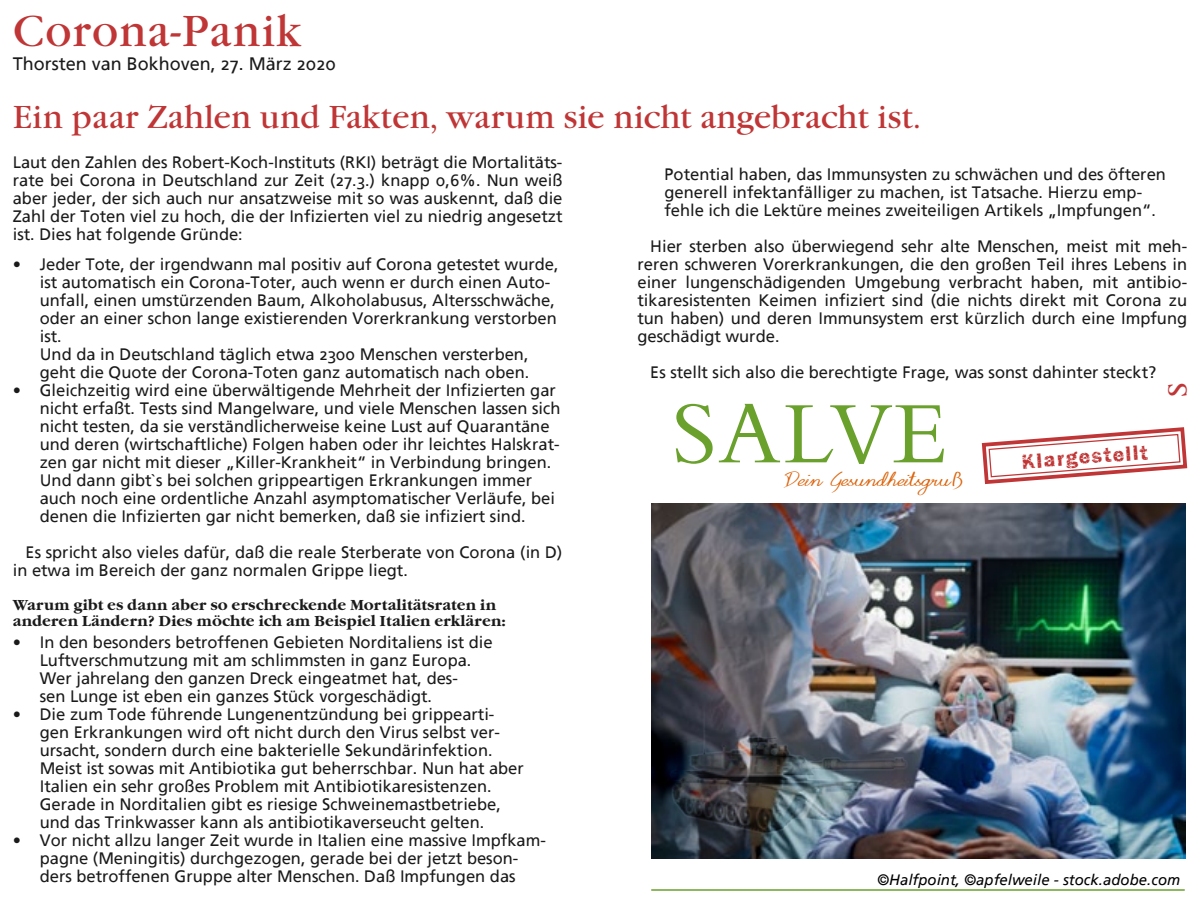
<style>
.page{position:relative;width:1200px;height:900px;background:#fff}
.page>*{position:absolute;margin:0;border:0;box-sizing:border-box;transform-origin:0 0}
.t1{font:45px "Garamond Nova Book";letter-spacing:.015em;color:#c03535}
.t2{font:33px "Garamond Nova Book";color:#c03535}
.t3{font:26.7px "Bergamo Caps Bold";color:#c03535}
.t4{font:700 21px "Funky 07";color:#c03535}
.t5{font:700 20.55px "Signatoria";color:#dc630a}
.t6{font:18px "Frutiger Linotype";color:#1a1a1a}
.t7{font:16.5px/18px "Frutiger Linotype";color:#1a1a1a}
.t8{font:15px/16.5px "Garamond Nova Bold";color:#1a1a1a}
.t9{font:italic 15px "Frutiger Linotype";color:#000}
</style>
<div class="page">
<svg style="left:676px;top:404px;width:37px;height:60px"></svg>
<svg style="left:719px;top:404px;width:225px;height:60px"></svg>
<svg style="left:981px;top:427px;width:207px;height:58px"></svg>
<img style="left:652px;top:503px;width:533px;height:356px">
<hr style="left:651px;top:889px;width:534px;height:2px;background:#6aa12d">
<img style="left:651px;top:694px;width:293px;height:151px">
<h1 class="t1" style="left:13px;top:6px;width:290px">Corona-Panik</h1>
<p class="t6" style="left:13px;top:53px;width:325px">Thorsten van Bokhoven, 27. März 2020</p>
<h2 class="t2" style="left:13px;top:99px;width:910px">Ein paar Zahlen und Fakten, warum sie nicht angebracht ist.</h2>
<p class="t7" style="left:13px;top:153px;width:551px;text-align:justify">Laut den Zahlen des Robert-Koch-Instituts (RKI) beträgt die Mortalitäts&shy;rate bei Corona in Deutschland zur Zeit (27.3.) knapp 0,6%. Nun weiß aber jeder, der sich auch nur ansatzweise mit so was auskennt, daß die Zahl der Toten viel zu hoch, die der Infizierten viel zu niedrig angesetzt ist. Dies hat folgende Gründe:</p>
<p class="t7" style="left:40px;top:255px;width:520px;text-indent:-27px">• Jeder Tote, der irgendwann mal positiv auf Corona getestet wurde, ist automatisch ein Corona-Toter, auch wenn er durch einen Auto&shy;unfall, einen umstürzenden Baum, Alkoholabusus, Altersschwäche, oder an einer schon lange existierenden Vorerkrankung verstorben ist.<br>Und da in Deutschland täglich etwa 2300 Menschen versterben, geht die Quote der Corona-Toten ganz automatisch nach oben.</p>
<p class="t7" style="left:40px;top:381px;width:522px;text-indent:-27px">• Gleichzeitig wird eine überwältigende Mehrheit der Infizierten gar nicht erfaßt. Tests sind Mangelware, und viele Menschen lassen sich nicht testen, da sie verständlicherweise keine Lust auf Quarantäne und deren (wirtschaftliche) Folgen haben oder ihr leichtes Halskrat&shy;zen gar nicht mit dieser „Killer-Krankheit“ in Verbindung bringen.<br>Und dann gibt`s bei solchen grippeartigen Erkrankungen immer auch noch eine ordentliche Anzahl asymptomatischer Verläufe, bei denen die Infizierten gar nicht bemerken, daß sie infiziert sind.</p>
<p class="t7" style="left:13px;top:543px;width:551px;text-indent:13px">Es spricht also vieles dafür, daß die reale Sterberate von Corona (in D) in etwa im Bereich der ganz normalen Grippe liegt.</p>
<p class="t8" style="left:13px;top:596px;width:495px">Warum gibt es dann aber so erschreckende Mortalitätsraten in anderen Ländern? Dies möchte ich am Beispiel Italien erklären:</p>
<p class="t7" style="left:40px;top:633px;width:454px;text-indent:-27px">• In den besonders betroffenen Gebieten Norditaliens ist die Luftverschmutzung mit am schlimmsten in ganz Europa.<br>Wer jahrelang den ganzen Dreck eingeatmet hat, des-<br>sen Lunge ist eben ein ganzes Stück vorgeschädigt.</p>
<p class="t7" style="left:40px;top:705px;width:486px;text-indent:-27px">• Die zum Tode führende Lungenentzündung bei grippearti&shy;gen Erkrankungen wird oft nicht durch den Virus selbst ver&shy;ursacht, sondern durch eine bakterielle Sekundärinfektion.<br>Meist ist sowas mit Antibiotika gut beherrschbar. Nun hat aber Italien ein sehr großes Problem mit Antibiotikaresistenzen.<br>Gerade in Norditalien gibt es riesige Schweinemastbetriebe, und das Trinkwasser kann als antibiotikaverseucht gelten.</p>
<p class="t7" style="left:13px;top:831px;width:535px;text-align:center">• Vor nicht allzu langer Zeit wurde in Italien eine massive Impfkam&shy;pagne (Meningitis) durchgezogen, gerade bei der jetzt beson-<br>ders betroffenen Gruppe alter Menschen. Daß Impfungen das</p>
<p class="t7" style="left:664px;top:165px;width:503px">Potential haben, das Immunsysten zu schwächen und des öfteren generell infektanfälliger zu machen, ist Tatsache. Hierzu emp&shy;fehle ich die Lektüre meines zweiteiligen Artikels „Impfungen“.</p>
<p class="t7" style="left:637px;top:237px;width:551px;text-align:justify;text-indent:13px">Hier sterben also überwiegend sehr alte Menschen, meist mit meh&shy;reren schweren Vorerkrankungen, die den großen Teil ihres Lebens in einer lungenschädigenden Umgebung verbracht haben, mit antibio&shy;tikaresistenten Keimen infiziert sind (die nichts direkt mit Corona zu tun haben) und deren Immunsystem erst kürzlich durch eine Impfung geschädigt wurde.</p>
<p class="t7" style="left:650px;top:363px;width:508px">Es stellt sich also die berechtigte Frage, was sonst dahinter steckt?</p>
<h3 class="t3" style="left:1163px;top:398px;width:18px;rotate:-90deg">S</h3>
<p class="t4" style="left:1021px;top:449px;width:128px;rotate:-4deg">Klargestellt</p>
<p class="t5" style="left:784px;top:466px;width:181px">Dein Gesundheitsgruß</p>
<p class="t9" style="left:877px;top:871px;width:305px">©Halfpoint, ©apfelweile - stock.adobe.com</p>
</div>
